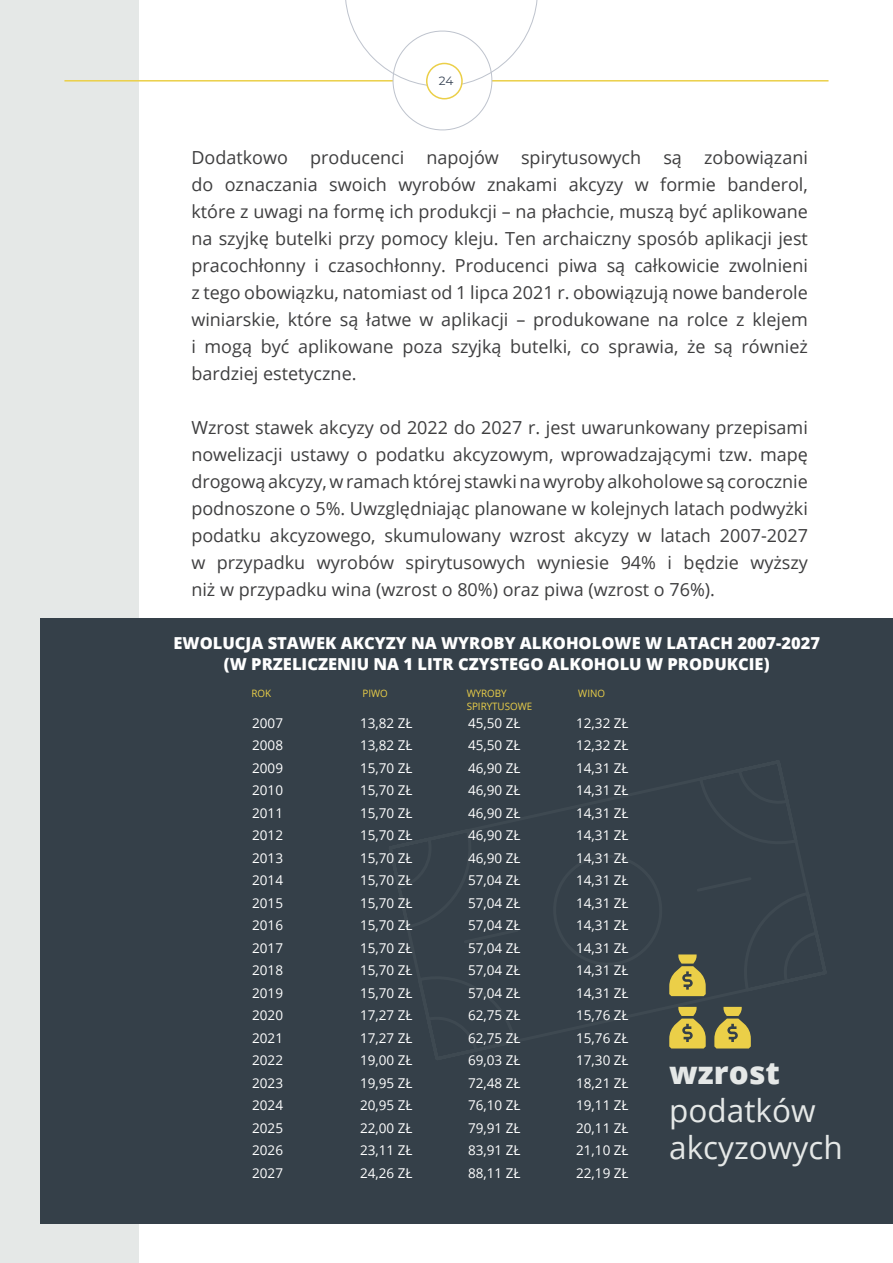
<style>
.page{position:relative;width:893px;height:1263px;background:#fff}
.page>*{position:absolute;margin:0;border:0;box-sizing:border-box;transform-origin:0 0}
.t1{font:31.5px/37.5px "Open Sans";color:#e5e8e7}
.t2{font:800 31.5px "Open Sans";color:#e5e8e7}
.t3{font:18px/27px "Open Sans";color:#3e3e3f;text-align:justify}
.t4{font:800 16.5px/21px "Open Sans";color:#fff;text-align:center}
.t5{font:13.5px "Open Sans";color:#fff}
.t6{font:12px "Montserrat";color:#374354}
.t7{font:10.2px/12.3px "Open Sans";color:#ebcf48;scale:.96 1}
</style>
<div class="page">
<div style="left:0;top:0;width:139px;height:1263px;background:#e5e8e7"></div>
<div style="left:41px;top:618px;width:852px;height:605px;background:#354049"></div>
<svg style="left:669px;top:1007px;width:37px;height:41px"></svg>
<svg style="left:714px;top:1007px;width:37px;height:41px"></svg>
<svg style="left:669px;top:954px;width:37px;height:42px"></svg>
<hr style="left:64px;top:80px;width:764px;height:2px;background:#ebcf48">
<svg style="left:335px;top:0;width:212px;height:131px"></svg>
<div style="left:427px;top:63px;width:35px;height:36px;background:#fff;border-radius:50%"></div>
<div style="left:426px;top:63px;width:37px;height:36px;border:2px solid #ebcf48;border-radius:50%"></div>
<p class="t6" style="left:439px;top:73px;width:16px">24</p>
<p class="t3" style="left:191px;top:143px;width:618px">Dodatkowo producenci napojów spirytusowych są zobowiązani do oznaczania swoich wyrobów znakami akcyzy w formie banderol, które z uwagi na formę ich produkcji – na płachcie, muszą być aplikowane na szyjkę butelki przy pomocy kleju. Ten archaiczny sposób aplikacji jest pracochłonny i czasochłonny. Producenci piwa są całkowicie zwolnieni z tego obowiązku, natomiast od 1 lipca 2021 r. obowiązują nowe banderole winiarskie, które są łatwe w aplikacji – produkowane na rolce z klejem i mogą być aplikowane poza szyjką butelki, co sprawia, że są również bardziej estetyczne.</p>
<p class="t3" style="left:191px;top:413px;width:618px">Wzrost stawek akcyzy od 2022 do 2027 r. jest uwarunkowany przepisami nowelizacji ustawy o podatku akcyzowym, wprowadzającymi tzw. mapę drogową akcyzy, w ramach której stawki na wyroby alkoholowe są corocznie podnoszone o 5%. Uwzględniając planowane w kolejnych latach podwyżki podatku akcyzowego, skumulowany wzrost akcyzy w latach 2007-2027 w przypadku wyrobów spirytusowych wyniesie 94% i będzie wyższy niż w przypadku wina (wzrost o 80%) oraz piwa (wzrost o 76%).</p>
<p class="t4" style="left:173px;top:631px;width:648px">EWOLUCJA STAWEK AKCYZY NA WYROBY ALKOHOLOWE W LATACH 2007-2027 (W PRZELICZENIU NA 1 LITR CZYSTEGO ALKOHOLU W PRODUKCIE)</p>
<p class="t7" style="left:251px;top:687px;width:22px">ROK</p>
<p class="t7" style="left:362px;top:687px;width:28px">PIWO</p>
<p class="t7" style="left:467px;top:687px;width:70px">WYROBY<br>SPIRYTUSOWE</p>
<p class="t7" style="left:578px;top:687px;width:29px">WINO</p>
<p class="t5" style="left:252px;top:713px;width:32px">2007</p>
<p class="t5" style="left:360px;top:713px;width:54px">13,82 ZŁ</p>
<p class="t5" style="left:468px;top:713px;width:54px">45,50 ZŁ</p>
<p class="t5" style="left:576px;top:713px;width:54px">12,32 ZŁ</p>
<p class="t5" style="left:252px;top:736px;width:32px">2008</p>
<p class="t5" style="left:360px;top:736px;width:54px">13,82 ZŁ</p>
<p class="t5" style="left:468px;top:736px;width:54px">45,50 ZŁ</p>
<p class="t5" style="left:576px;top:736px;width:54px">12,32 ZŁ</p>
<p class="t5" style="left:252px;top:758px;width:32px">2009</p>
<p class="t5" style="left:360px;top:758px;width:54px">15,70 ZŁ</p>
<p class="t5" style="left:468px;top:758px;width:54px">46,90 ZŁ</p>
<p class="t5" style="left:576px;top:758px;width:54px">14,31 ZŁ</p>
<p class="t5" style="left:252px;top:781px;width:32px">2010</p>
<p class="t5" style="left:360px;top:781px;width:54px">15,70 ZŁ</p>
<p class="t5" style="left:468px;top:781px;width:54px">46,90 ZŁ</p>
<p class="t5" style="left:576px;top:781px;width:54px">14,31 ZŁ</p>
<p class="t5" style="left:252px;top:804px;width:32px">2011</p>
<p class="t5" style="left:360px;top:804px;width:54px">15,70 ZŁ</p>
<p class="t5" style="left:468px;top:804px;width:54px">46,90 ZŁ</p>
<p class="t5" style="left:576px;top:804px;width:54px">14,31 ZŁ</p>
<p class="t5" style="left:252px;top:826px;width:32px">2012</p>
<p class="t5" style="left:360px;top:826px;width:54px">15,70 ZŁ</p>
<p class="t5" style="left:468px;top:826px;width:54px">46,90 ZŁ</p>
<p class="t5" style="left:576px;top:826px;width:54px">14,31 ZŁ</p>
<p class="t5" style="left:252px;top:849px;width:32px">2013</p>
<p class="t5" style="left:360px;top:849px;width:54px">15,70 ZŁ</p>
<p class="t5" style="left:468px;top:849px;width:54px">46,90 ZŁ</p>
<p class="t5" style="left:576px;top:849px;width:54px">14,31 ZŁ</p>
<p class="t5" style="left:252px;top:871px;width:32px">2014</p>
<p class="t5" style="left:360px;top:871px;width:54px">15,70 ZŁ</p>
<p class="t5" style="left:468px;top:871px;width:54px">57,04 ZŁ</p>
<p class="t5" style="left:576px;top:871px;width:54px">14,31 ZŁ</p>
<p class="t5" style="left:252px;top:894px;width:32px">2015</p>
<p class="t5" style="left:360px;top:894px;width:54px">15,70 ZŁ</p>
<p class="t5" style="left:468px;top:894px;width:54px">57,04 ZŁ</p>
<p class="t5" style="left:576px;top:894px;width:54px">14,31 ZŁ</p>
<p class="t5" style="left:252px;top:916px;width:32px">2016</p>
<p class="t5" style="left:360px;top:916px;width:54px">15,70 ZŁ</p>
<p class="t5" style="left:468px;top:916px;width:54px">57,04 ZŁ</p>
<p class="t5" style="left:576px;top:916px;width:54px">14,31 ZŁ</p>
<p class="t5" style="left:252px;top:939px;width:32px">2017</p>
<p class="t5" style="left:360px;top:939px;width:54px">15,70 ZŁ</p>
<p class="t5" style="left:468px;top:939px;width:54px">57,04 ZŁ</p>
<p class="t5" style="left:576px;top:939px;width:54px">14,31 ZŁ</p>
<p class="t5" style="left:252px;top:961px;width:32px">2018</p>
<p class="t5" style="left:360px;top:961px;width:54px">15,70 ZŁ</p>
<p class="t5" style="left:468px;top:961px;width:54px">57,04 ZŁ</p>
<p class="t5" style="left:576px;top:961px;width:54px">14,31 ZŁ</p>
<p class="t5" style="left:252px;top:984px;width:32px">2019</p>
<p class="t5" style="left:360px;top:984px;width:54px">15,70 ZŁ</p>
<p class="t5" style="left:468px;top:984px;width:54px">57,04 ZŁ</p>
<p class="t5" style="left:576px;top:984px;width:54px">14,31 ZŁ</p>
<p class="t5" style="left:252px;top:1006px;width:32px">2020</p>
<p class="t5" style="left:360px;top:1006px;width:54px">17,27 ZŁ</p>
<p class="t5" style="left:468px;top:1006px;width:54px">62,75 ZŁ</p>
<p class="t5" style="left:576px;top:1006px;width:54px">15,76 ZŁ</p>
<p class="t5" style="left:252px;top:1029px;width:32px">2021</p>
<p class="t5" style="left:360px;top:1029px;width:54px">17,27 ZŁ</p>
<p class="t5" style="left:468px;top:1029px;width:54px">62,75 ZŁ</p>
<p class="t5" style="left:576px;top:1029px;width:54px">15,76 ZŁ</p>
<p class="t5" style="left:252px;top:1051px;width:32px">2022</p>
<p class="t5" style="left:360px;top:1051px;width:54px">19,00 ZŁ</p>
<p class="t5" style="left:468px;top:1051px;width:54px">69,03 ZŁ</p>
<p class="t5" style="left:576px;top:1051px;width:54px">17,30 ZŁ</p>
<p class="t5" style="left:252px;top:1074px;width:32px">2023</p>
<p class="t5" style="left:360px;top:1074px;width:54px">19,95 ZŁ</p>
<p class="t5" style="left:468px;top:1074px;width:54px">72,48 ZŁ</p>
<p class="t5" style="left:576px;top:1074px;width:54px">18,21 ZŁ</p>
<p class="t5" style="left:252px;top:1096px;width:32px">2024</p>
<p class="t5" style="left:360px;top:1096px;width:54px">20,95 ZŁ</p>
<p class="t5" style="left:468px;top:1096px;width:54px">76,10 ZŁ</p>
<p class="t5" style="left:576px;top:1096px;width:54px">19,11 ZŁ</p>
<p class="t5" style="left:252px;top:1119px;width:32px">2025</p>
<p class="t5" style="left:360px;top:1119px;width:54px">22,00 ZŁ</p>
<p class="t5" style="left:468px;top:1119px;width:54px">79,91 ZŁ</p>
<p class="t5" style="left:576px;top:1119px;width:54px">20,11 ZŁ</p>
<p class="t5" style="left:252px;top:1141px;width:32px">2026</p>
<p class="t5" style="left:360px;top:1141px;width:54px">23,11 ZŁ</p>
<p class="t5" style="left:468px;top:1141px;width:54px">83,91 ZŁ</p>
<p class="t5" style="left:576px;top:1141px;width:54px">21,10 ZŁ</p>
<p class="t5" style="left:252px;top:1164px;width:32px">2027</p>
<p class="t5" style="left:360px;top:1164px;width:54px">24,26 ZŁ</p>
<p class="t5" style="left:468px;top:1164px;width:54px">88,11 ZŁ</p>
<p class="t5" style="left:576px;top:1164px;width:54px">22,19 ZŁ</p>
<h1 class="t2" style="left:669px;top:1049px;width:112px">wzrost</h1>
<h1 class="t1" style="left:669px;top:1091px;width:175px">podatków akcyzowych</h1>
</div>
